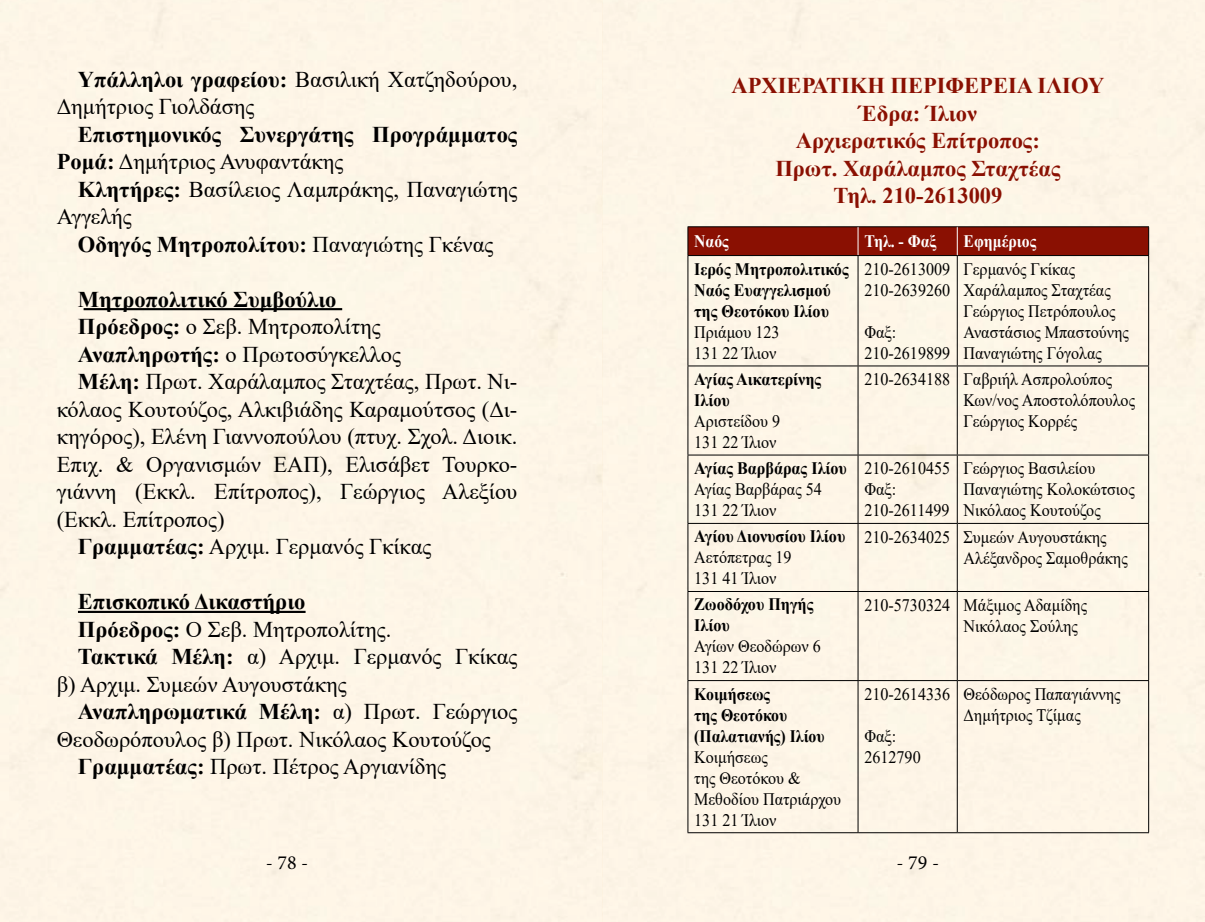
<style>
.page{position:relative;width:1205px;height:922px;background:#fff}
.page>*{position:absolute;margin:0;border:0;box-sizing:border-box;transform-origin:0 0}
.t1{font:22.5px/27.5px "Times New Roman";color:#000}
.t2{font:700 22.5px/27.5px "Times New Roman";color:#000}
.t3{font:700 22.5px/27.5px "Times New Roman";color:#8a1002;text-align:center}
.t4{font:20px "Minion Pro 2";color:#000}
.t5{font:17.5px/21px "Times New Roman";color:#000;scale:.92 1}
.t6{font:700 17.5px/21px "Times New Roman";color:#000;scale:.92 1}
.t7{font:700 17.5px/21px "Times New Roman";color:#000;scale:.9 1}
.t8{font:700 17.5px "Times New Roman";color:#fff;scale:.9 1}
.s1{font-weight:700}
.s2{font-weight:400}
</style>
<div class="page">
<div style="left:0;top:0;width:1205px;height:921px;background:#fef5e7"></div>
<hr style="left:84px;top:308px;width:258px;height:2px;background:#000">
<hr style="left:78px;top:610px;width:228px;height:2px;background:#000">
<hr style="left:687px;top:226px;width:171px;height:1px;background:#000">
<hr style="left:858px;top:226px;width:99px;height:1px;background:#000">
<hr style="left:957px;top:226px;width:192px;height:1px;background:#000">
<div style="left:687px;top:227px;width:462px;height:28px;background:#8a1002"></div>
<hr style="left:687px;top:255px;width:171px;height:1px;background:#000">
<hr style="left:687px;top:256px;width:1px;height:109px;background:#000">
<hr style="left:858px;top:255px;width:99px;height:1px;background:#000">
<hr style="left:857px;top:256px;width:1px;height:109px;background:#000">
<hr style="left:957px;top:255px;width:192px;height:1px;background:#000">
<hr style="left:957px;top:256px;width:1px;height:109px;background:#000">
<hr style="left:1148px;top:256px;width:1px;height:109px;background:#000">
<hr style="left:687px;top:365px;width:171px;height:1px;background:#000">
<hr style="left:687px;top:366px;width:1px;height:88px;background:#000">
<hr style="left:858px;top:365px;width:99px;height:1px;background:#000">
<hr style="left:857px;top:366px;width:1px;height:88px;background:#000">
<hr style="left:957px;top:365px;width:192px;height:1px;background:#000">
<hr style="left:957px;top:366px;width:1px;height:88px;background:#000">
<hr style="left:1148px;top:366px;width:1px;height:88px;background:#000">
<hr style="left:687px;top:454px;width:171px;height:1px;background:#000">
<hr style="left:687px;top:455px;width:1px;height:68px;background:#000">
<hr style="left:858px;top:454px;width:99px;height:1px;background:#000">
<hr style="left:857px;top:455px;width:1px;height:68px;background:#000">
<hr style="left:957px;top:454px;width:192px;height:1px;background:#000">
<hr style="left:957px;top:455px;width:1px;height:68px;background:#000">
<hr style="left:1148px;top:455px;width:1px;height:68px;background:#000">
<hr style="left:687px;top:523px;width:171px;height:1px;background:#000">
<hr style="left:687px;top:523px;width:1px;height:68px;background:#000">
<hr style="left:858px;top:523px;width:99px;height:1px;background:#000">
<hr style="left:857px;top:523px;width:1px;height:68px;background:#000">
<hr style="left:957px;top:523px;width:192px;height:1px;background:#000">
<hr style="left:957px;top:523px;width:1px;height:68px;background:#000">
<hr style="left:1148px;top:523px;width:1px;height:68px;background:#000">
<hr style="left:687px;top:591px;width:171px;height:1px;background:#000">
<hr style="left:687px;top:591px;width:1px;height:89px;background:#000">
<hr style="left:858px;top:591px;width:99px;height:1px;background:#000">
<hr style="left:857px;top:591px;width:1px;height:89px;background:#000">
<hr style="left:957px;top:591px;width:192px;height:1px;background:#000">
<hr style="left:957px;top:591px;width:1px;height:89px;background:#000">
<hr style="left:1148px;top:591px;width:1px;height:89px;background:#000">
<hr style="left:687px;top:680px;width:171px;height:1px;background:#000">
<hr style="left:687px;top:680px;width:1px;height:152px;background:#000">
<hr style="left:858px;top:680px;width:99px;height:1px;background:#000">
<hr style="left:857px;top:680px;width:1px;height:152px;background:#000">
<hr style="left:957px;top:680px;width:192px;height:1px;background:#000">
<hr style="left:957px;top:680px;width:1px;height:152px;background:#000">
<hr style="left:1148px;top:680px;width:1px;height:152px;background:#000">
<hr style="left:687px;top:832px;width:171px;height:1px;background:#000">
<hr style="left:858px;top:832px;width:99px;height:1px;background:#000">
<hr style="left:957px;top:832px;width:192px;height:1px;background:#000">
<p class="t1" style="left:57px;top:64px;width:462px;text-indent:21px"><span class="s1">Υπάλληλοι γραφείου:</span> Βασιλική Χατζηδούρου,<br>Δημήτριος Γιολδάσης</p>
<p class="t2" style="left:57px;top:120px;width:462px;text-indent:21px">Επιστημονικός Συνεργάτης Προγράμματος<br>Ρομά: <span class="s2">Δημήτριος Ανυφαντάκης</span></p>
<p class="t1" style="left:57px;top:174px;width:462px;text-indent:21px"><span class="s1">Κλητήρες:</span> Βασίλειος Λαμπράκης, Παναγιώτης<br>Αγγελής</p>
<p class="t2" style="left:78px;top:229px;width:417px">Οδηγός Μητροπολίτου: <span class="s2">Παναγιώτης Γκένας</span></p>
<p class="t2" style="left:78px;top:284px;width:260px">Μητροπολιτικό Συμβούλιο</p>
<p class="t1" style="left:78px;top:312px;width:304px"><span class="s1">Πρόεδρος:</span> ο Σεβ. Μητροπολίτης</p>
<p class="t1" style="left:78px;top:339px;width:325px"><span class="s1">Αναπληρωτής:</span> ο Πρωτοσύγκελλος</p>
<p class="t1" style="left:78px;top:367px;width:441px"><span class="s1">Μέλη:</span> Πρωτ. Χαράλαμπος Σταχτέας, Πρωτ. Νι-</p>
<p class="t1" style="left:57px;top:394px;width:462px">κόλαος Κουτούζος, Αλκιβιάδης Καραμούτσος (Δι-</p>
<p class="t1" style="left:57px;top:422px;width:462px">κηγόρος), Ελένη Γιαννοπούλου (πτυχ. Σχολ. Διοικ.</p>
<p class="t1" style="left:57px;top:449px;width:462px">Επιχ. &amp; Οργανισμών ΕΑΠ), Ελισάβετ Τουρκο-</p>
<p class="t1" style="left:57px;top:477px;width:462px">γιάννη (Εκκλ. Επίτροπος), Γεώργιος Αλεξίου</p>
<p class="t1" style="left:57px;top:504px;width:169px">(Εκκλ. Επίτροπος)</p>
<p class="t1" style="left:78px;top:532px;width:355px"><span class="s1">Γραμματέας:</span> Αρχιμ. Γερμανός Γκίκας</p>
<p class="t2" style="left:78px;top:587px;width:229px">Επισκοπικό Δικαστήριο</p>
<p class="t1" style="left:78px;top:614px;width:315px"><span class="s1">Πρόεδρος:</span> O Σεβ. Μητροπολίτης.</p>
<p class="t1" style="left:78px;top:642px;width:441px"><span class="s1">Τακτικά Μέλη:</span> α) Αρχιμ. Γερμανός Γκίκας</p>
<p class="t1" style="left:57px;top:669px;width:291px">β) Αρχιμ. Συμεών Αυγουστάκης</p>
<p class="t2" style="left:78px;top:697px;width:441px">Αναπληρωματικά Μέλη: <span class="s2">α) Πρωτ. Γεώργιος</span></p>
<p class="t1" style="left:57px;top:724px;width:436px">Θεοδωρόπουλος β) Πρωτ. Νικόλαος Κουτούζος</p>
<p class="t1" style="left:78px;top:752px;width:369px"><span class="s1">Γραμματέας:</span> Πρωτ. Πέτρος Αργιανίδης</p>
<p class="t3" style="left:731px;top:71px;width:374px">ΑΡΧΙΕΡΑΤΙΚΗ ΠΕΡΙΦΕΡΕΙΑ ΙΛΙΟΥ<br>Έδρα: Ίλιον<br>Αρχιερατικός Επίτροπος:<br>Πρωτ. Χαράλαμπος Σταχτέας<br>Τηλ. 210-2613009</p>
<p class="t8" style="left:694px;top:228px;width:40px">Ναός</p>
<p class="t8" style="left:864px;top:228px;width:82px">Τηλ. - Φαξ</p>
<p class="t8" style="left:963px;top:228px;width:82px">Εφημέριος</p>
<p class="t6" style="left:694px;top:257px;width:169px">Ιερός Μητροπολιτικός<br>Ναός Ευαγγελισμού της Θεοτόκου Ιλίου</p>
<p class="t5" style="left:694px;top:320px;width:94px">Πριάμου 123<br>131 22 Ίλιον</p>
<p class="t5" style="left:963px;top:258px;width:181px">Γερμανός Γκίκας<br>Χαράλαμπος Σταχτέας<br>Γεώργιος Πετρόπουλος<br>Αναστάσιος Μπαστούνης<br>Παναγιώτης Γόγολας</p>
<p class="t5" style="left:864px;top:258px;width:95px">210-2613009<br>210-2639260</p>
<p class="t5" style="left:864px;top:321px;width:95px">Φαξ:<br>210-2619899</p>
<p class="t6" style="left:694px;top:368px;width:140px">Αγίας Αικατερίνης<br>Ιλίου</p>
<p class="t5" style="left:694px;top:410px;width:95px">Αριστείδου 9<br>131 22 Ίλιον</p>
<p class="t6" style="left:694px;top:457px;width:168px">Αγίας Βαρβάρας Ιλίου</p>
<p class="t5" style="left:694px;top:478px;width:140px">Αγίας Βαρβάρας 54<br>131 22 Ίλιον</p>
<p class="t6" style="left:694px;top:525px;width:166px">Αγίου Διονυσίου Ιλίου</p>
<p class="t5" style="left:694px;top:546px;width:107px">Αετόπετρας 19<br>131 41 Ίλιον</p>
<p class="t6" style="left:694px;top:593px;width:131px">Ζωοδόχου Πηγής<br>Ιλίου</p>
<p class="t5" style="left:694px;top:635px;width:139px">Αγίων Θεοδώρων 6<br>131 22 Ίλιον</p>
<p class="t7" style="left:694px;top:682px;width:146px">Κοιμήσεως<br>της Θεοτόκου (Παλατιανής) Ιλίου</p>
<p class="t5" style="left:694px;top:745px;width:161px">Κοιμήσεως<br>της Θεοτόκου &amp;<br>Μεθοδίου Πατριάρχου<br>131 21 Ίλιον</p>
<p class="t5" style="left:963px;top:368px;width:188px;text-indent:-99px">210-2634188 Γαβριήλ Ασπρολούπος<br>Κων/νος Αποστολόπουλος<br>Γεώργιος Κορρές</p>
<p class="t5" style="left:864px;top:457px;width:95px">210-2610455<br>Φαξ:<br>210-2611499</p>
<p class="t5" style="left:963px;top:457px;width:187px">Γεώργιος Βασιλείου<br>Παναγιώτης Κολοκώτσιος<br>Νικόλαος Κουτούζος</p>
<p class="t5" style="left:963px;top:525px;width:180px;text-indent:-99px">210-2634025 Συμεών Αυγουστάκης<br>Αλέξανδρος Σαμοθράκης</p>
<p class="t5" style="left:963px;top:593px;width:136px;text-indent:-99px">210-5730324 Μάξιμος Αδαμίδης<br>Νικόλαος Σούλης</p>
<p class="t5" style="left:864px;top:682px;width:95px">210-2614336</p>
<p class="t5" style="left:864px;top:724px;width:63px">Φαξ:<br>2612790</p>
<p class="t5" style="left:963px;top:682px;width:172px">Θεόδωρος Παπαγιάννης<br>Δημήτριος Τζίμας</p>
<p class="t4" style="left:266px;top:849px;width:44px">- 78 -</p>
<p class="t4" style="left:896px;top:849px;width:44px">- 79 -</p>
</div>
